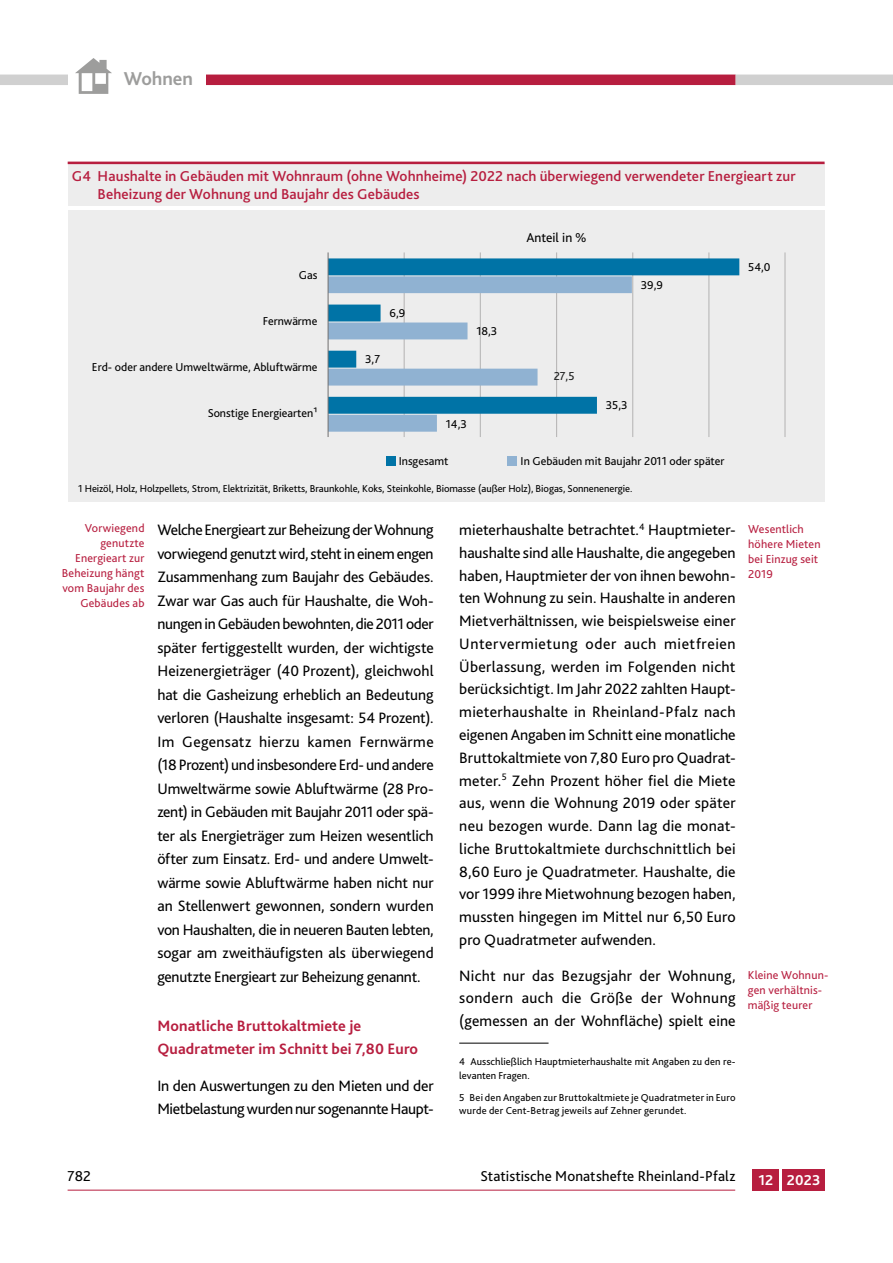
<style>
.page{position:relative;width:893px;height:1263px;background:#fff}
.page>*{position:absolute;margin:0;border:0;box-sizing:border-box;transform-origin:0 0}
.t1{font:700 19.5px "Bliss 2";color:#9d9d9c}
.t2{font:15.75px/23.5px "Bliss 2";letter-spacing:-.01em;color:#000;text-align:justify}
.t3{font:700 15.75px/23.5px "Bliss 2";letter-spacing:.005em;color:#b71e3f}
.t4{font:500 15px/18px "Bliss 2";letter-spacing:.005em;color:#b71e3f}
.t5{font:15px "Bliss 2";letter-spacing:.005em;color:#000}
.t6{font:700 15px "Bliss 2";letter-spacing:.005em;color:#fff}
.t7{font:13.5px "Bliss 2";letter-spacing:-.005em;color:#000}
.t8{font:12px/15px "Bliss 2";letter-spacing:.015em;color:#b71e3f}
.t9{font:12px "Bliss 2";color:#000}
.t10{font:12px "Bliss 2";color:#181a1a}
.t11{font:10.5px/13.5px "Bliss 2";color:#000}
</style>
<div class="page">
<hr style="left:68px;top:1190px;width:667px;height:1px;background:#b71e3f">
<div style="left:753px;top:1169px;width:26px;height:22px;background:#b71e3f"></div>
<div style="left:782px;top:1169px;width:43px;height:22px;background:#b71e3f"></div>
<div style="left:68px;top:75px;width:668px;height:10px;background:#b71e3f"></div>
<div style="left:736px;top:75px;width:157px;height:10px;background:#d0d0d0"></div>
<div style="left:0;top:75px;width:68px;height:10px;background:#d0d0d0"></div>
<div style="left:91px;top:60px;width:115px;height:29px;background:#fff"></div>
<div style="left:68px;top:43px;width:50px;height:51px;background:#fff"></div>
<svg style="left:75px;top:58px;width:37px;height:36px"></svg>
<hr style="left:459px;top:1043px;width:90px;height:1px;background:#000">
<div style="left:68px;top:210px;width:757px;height:292px;background:#ededed"></div>
<hr style="left:404px;top:252px;width:1px;height:185px;background:#b3b2b2">
<hr style="left:480px;top:252px;width:1px;height:185px;background:#b3b2b2">
<hr style="left:556px;top:252px;width:1px;height:185px;background:#b3b2b2">
<hr style="left:632px;top:252px;width:1px;height:185px;background:#b3b2b2">
<hr style="left:709px;top:252px;width:1px;height:185px;background:#b3b2b2">
<hr style="left:785px;top:252px;width:1px;height:185px;background:#b3b2b2">
<svg style="left:329px;top:414px;width:152px;height:18px;fill:#90b2d2"></svg>
<svg style="left:329px;top:258px;width:410px;height:156px"></svg>
<div style="left:386px;top:456px;width:10px;height:9px;background:#0073a6"></div>
<div style="left:507px;top:456px;width:10px;height:10px;background:#90b2d2"></div>
<hr style="left:328px;top:252px;width:1px;height:185px;background:#706f6f">
<div style="left:68px;top:163px;width:757px;height:42px;background:#ededed"></div>
<hr style="left:68px;top:162px;width:757px;height:2px;background:#b71e3f">
<p class="t1" style="left:124px;top:66px;width:71px">Wohnen</p>
<p class="t4" style="left:98px;top:167px;width:699px;text-indent:-26px">G4 Haushalte in Gebäuden mit Wohnraum (ohne Wohnheime) 2022 nach überwiegend verwendeter Energieart zur<br>Beheizung der Wohnung und Baujahr des Gebäudes</p>
<p class="t9" style="left:299px;top:267px;width:20px">Gas</p>
<p class="t9" style="left:263px;top:313px;width:56px">Fernwärme</p>
<p class="t9" style="left:92px;top:359px;width:227px">Erd- oder andere Umweltwärme, Abluftwärme</p>
<p class="t9" style="left:208px;top:406px;width:111px">Sonstige Energiearten¹</p>
<p class="t7" style="left:526px;top:229px;width:62px">Anteil in %</p>
<p class="t9" style="left:390px;top:305px;width:17px">6,9</p>
<p class="t9" style="left:365px;top:351px;width:16px">3,7</p>
<p class="t9" style="left:476px;top:324px;width:22px">18,3</p>
<p class="t9" style="left:446px;top:416px;width:22px">14,3</p>
<p class="t10" style="left:554px;top:369px;width:22px">27,5</p>
<p class="t9" style="left:641px;top:278px;width:24px">39,9</p>
<p class="t9" style="left:606px;top:398px;width:23px">35,3</p>
<p class="t9" style="left:399px;top:454px;width:51px">Insgesamt</p>
<p class="t9" style="left:521px;top:454px;width:206px">In Gebäuden mit Baujahr 2011 oder später</p>
<p class="t11" style="left:78px;top:482px;width:556px">1 Heizöl, Holz, Holzpellets, Strom, Elektrizität, Briketts, Braunkohle, Koks, Steinkohle, Biomasse (außer Holz), Biogas, Sonnenenergie.</p>
<p class="t9" style="left:748px;top:259px;width:24px">54,0</p>
<p class="t2" style="left:459px;top:518px;width:278px;line-height:22.8px">mieterhaushalte betrachtet.<sup>4</sup> Hauptmieter&shy;haushalte sind alle Haushalte, die angegeben haben, Hauptmieter der von ihnen bewohn&shy;ten Wohnung zu sein. Haushalte in anderen Mietverhältnissen, wie beispielsweise einer Untervermietung oder auch mietfreien Überlassung, werden im Folgenden nicht berücksichtigt. Im Jahr 2022 zahlten Haupt&shy;mieterhaushalte in Rheinland-Pfalz nach eigenen Angaben im Schnitt eine monatliche Bruttokaltmiete von 7,80 Euro pro Quadrat&shy;meter.<sup>5</sup> Zehn Prozent höher fiel die Miete aus, wenn die Wohnung 2019 oder später neu bezogen wurde. Dann lag die monat&shy;liche Bruttokaltmiete durchschnittlich bei 8,60 Euro je Quadratmeter. Haushalte, die vor 1999 ihre Mietwohnung bezogen haben, mussten hingegen im Mittel nur 6,50 Euro pro Quadratmeter aufwenden.</p>
<p class="t2" style="left:459px;top:964px;width:278px;line-height:22.8px">Nicht nur das Bezugsjahr der Wohnung, sondern auch die Größe der Wohnung (gemessen an der Wohnfläche) spielt eine</p>
<p class="t11" style="left:459px;top:1055px;width:278px">4 Ausschließlich Hauptmieterhaushalte mit Angaben zu den re&shy;levanten Fragen.</p>
<p class="t11" style="left:459px;top:1090px;width:278px">5 Bei den Angaben zur Bruttokaltmiete je Quadratmeter in Euro wurde der Cent-Betrag jeweils auf Zehner gerundet.</p>
<p class="t8" style="left:62px;top:520px;width:84px;text-align:right">Vorwiegend genutzte<br>Energieart zur<br>Beheizung hängt vom Baujahr des<br>Gebäudes ab</p>
<p class="t8" style="left:748px;top:521px;width:74px">Wesentlich höhere Mieten bei Einzug seit<br>2019</p>
<p class="t2" style="left:157px;top:518px;width:278px">Welche Energieart zur Beheizung der Wohnung vorwiegend genutzt wird, steht in einem engen Zusammenhang zum Baujahr des Gebäudes.<br>Zwar war Gas auch für Haushalte, die Woh&shy;nungen in Gebäuden bewohnten, die 2011 oder später fertiggestellt wurden, der wichtigste Heizenergieträger (40 Prozent), gleichwohl hat die Gasheizung erheblich an Bedeutung verloren (Haushalte insgesamt: 54 Prozent).<br>Im Gegensatz hierzu kamen Fernwärme (18Prozent) und insbesondere Erd- und andere Umweltwärme sowie Abluftwärme (28 Pro&shy;zent) in Gebäuden mit Baujahr 2011 oder spä&shy;ter als Energieträger zum Heizen wesentlich öfter zum Einsatz. Erd- und andere Umwelt&shy;wärme sowie Abluftwärme haben nicht nur an Stellenwert gewonnen, sondern wurden von Haushalten, die in neueren Bauten lebten, sogar am zweithäufigsten als überwiegend genutzte Energieart zur Beheizung genannt.</p>
<h2 class="t3" style="left:157px;top:1014px;width:262px">Monatliche Bruttokaltmiete je<br>Quadratmeter im Schnitt bei 7,80 Euro</h2>
<p class="t2" style="left:157px;top:1073px;width:278px">In den Auswertungen zu den Mieten und der<br>Mietbelastung wurden nur sogenannte Haupt-</p>
<p class="t8" style="left:748px;top:967px;width:82px">Kleine Wohnun&shy;gen verhältnis&shy;mäßig teurer</p>
<p class="t5" style="left:68px;top:1166px;width:25px">782</p>
<p class="t5" style="left:481px;top:1166px;width:256px">Statistische Monatshefte Rheinland-Pfalz</p>
<p class="t6" style="left:758px;top:1171px;width:63px">12 2023</p>
</div>
